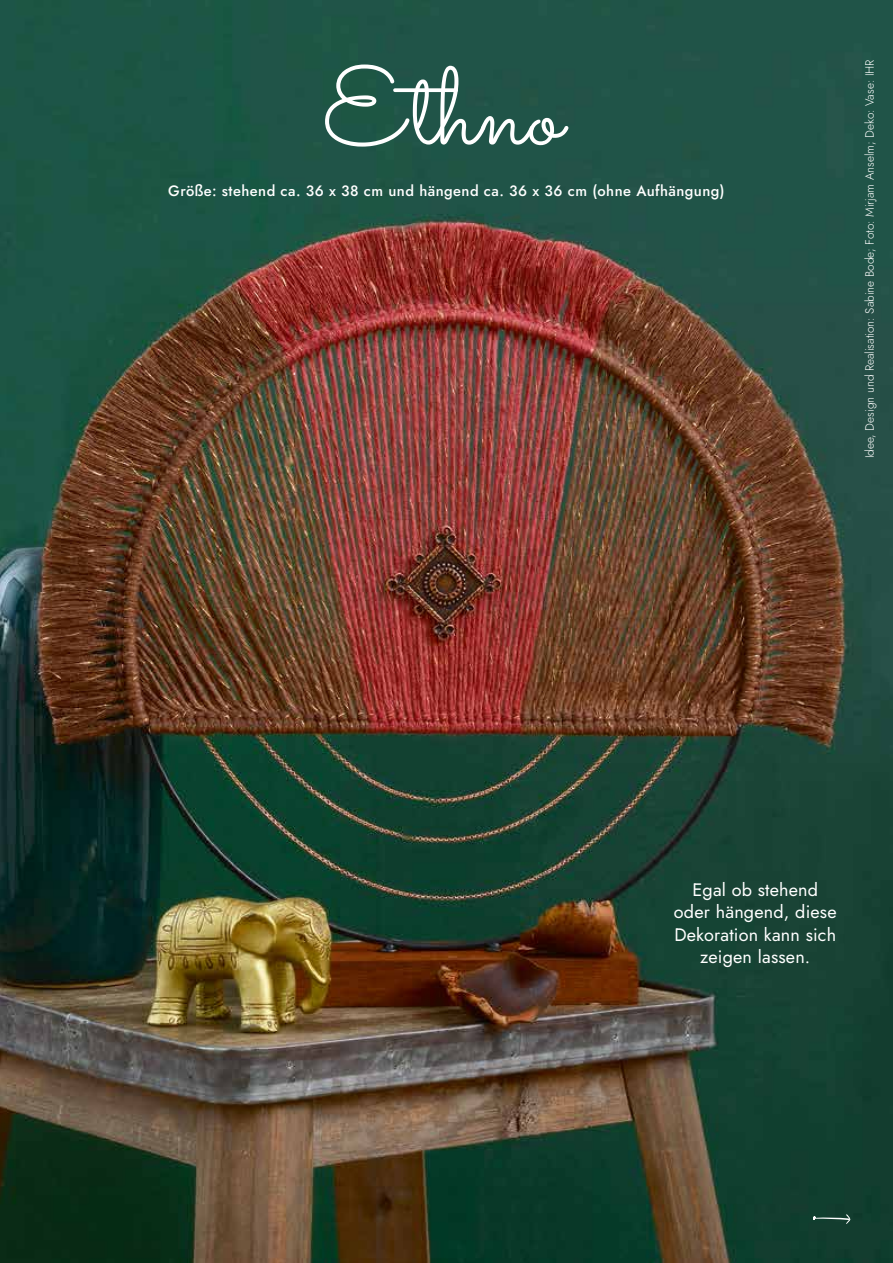
<style>
.page{position:relative;width:893px;height:1263px;background:#fff}
.page>*{position:absolute;margin:0;border:0;box-sizing:border-box;transform-origin:0 0}
.t1{font:109.5px "Sacramento";color:#fff}
.t2{font:18px/22.5px "Jost";letter-spacing:.01em;color:#fff;text-align:center}
.t3{font:500 15px "Jost";letter-spacing:.03em;color:#fff}
.t4{font:300 12px "Jost";color:#fff}
</style>
<div class="page">
<img style="left:0;top:0;width:893px;height:1263px">
<svg style="left:813px;top:1214px;width:37px;height:10px"></svg>
<h1 class="t1" style="left:322px;top:42px;width:242px">Ethno</h1>
<p class="t3" style="left:168px;top:181px;width:558px">Größe: stehend ca. 36 x 38 cm und hängend ca. 36 x 36 cm (ohne Aufhängung)</p>
<p class="t4" style="left:862px;top:458px;width:400px;rotate:-90deg">Idee, Design und Realisation: Sabine Bode; Foto: Mirjam Anselm; Deko: Vase: IHR</p>
<h2 class="t2" style="left:674px;top:878px;width:164px">Egal ob stehend oder hängend, diese<br>Dekoration kann sich zeigen lassen.</h2>
</div>
